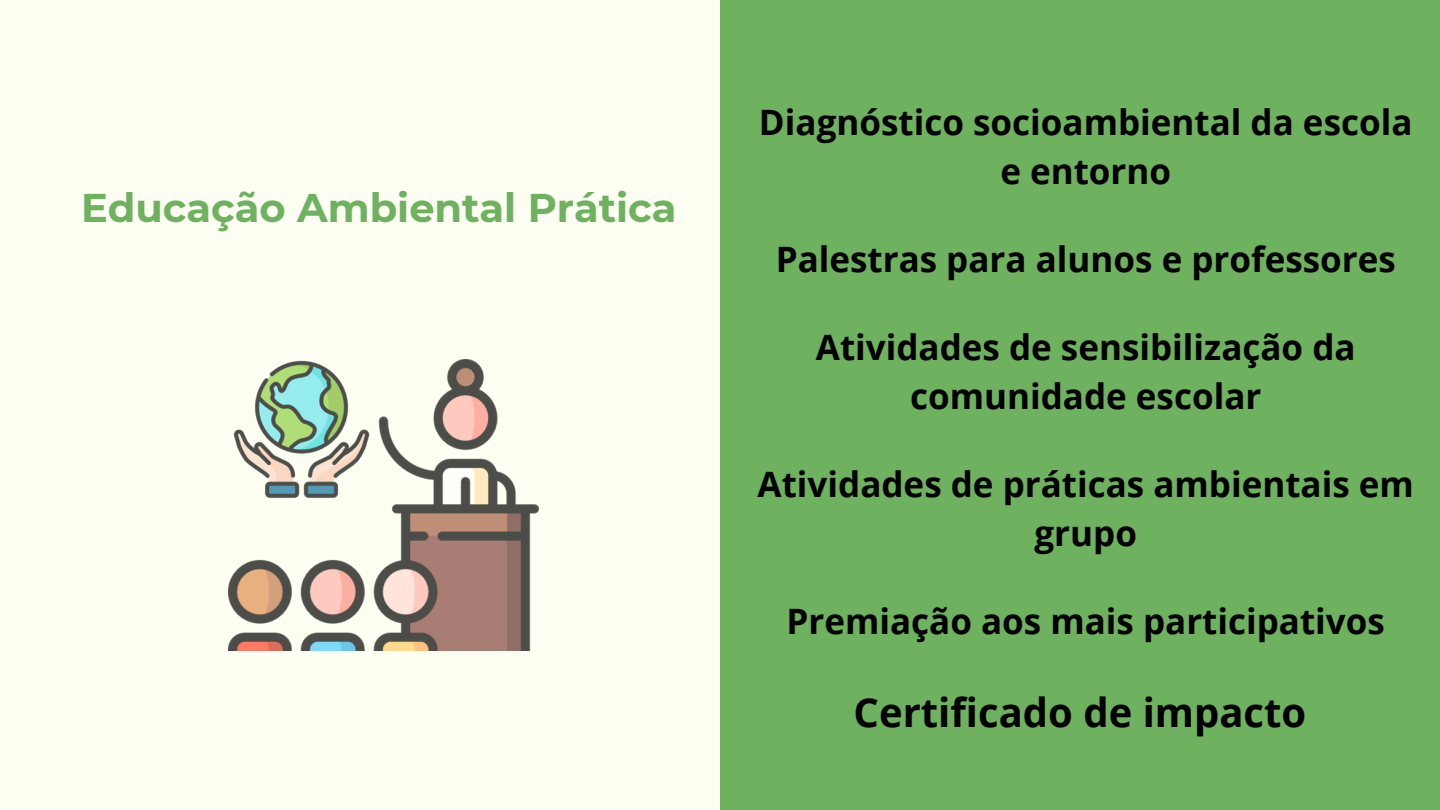
<style>
.page{position:relative;width:1440px;height:810px;background:#fcfff2}
.page>*{position:absolute;margin:0;border:0;box-sizing:border-box;transform-origin:0 0}
.t1{font:700 40px "Montserrat";color:#6eb15f}
.t2{font:700 40px "Open Sans";color:#000}
.t3{font:700 35px/48.8px "Open Sans";color:#000;text-align:center}
</style>
<div class="page">
<div style="left:720px;top:0;width:720px;height:810px;background:#6eb15f"></div>
<img style="left:229px;top:359px;width:310px;height:291px">
<p class="t1" style="left:81px;top:183px;width:597px">Educação Ambiental Prática</p>
<p class="t3" style="left:759px;top:97px;width:655px">Diagnóstico socioambiental da escola e entorno</p>
<p class="t3" style="left:776px;top:234px;width:621px">Palestras para alunos e professores</p>
<p class="t3" style="left:816px;top:322px;width:541px">Atividades de sensibilização da comunidade escolar</p>
<p class="t3" style="left:758px;top:459px;width:658px">Atividades de práticas ambientais em grupo</p>
<p class="t3" style="left:787px;top:596px;width:600px">Premiação aos mais participativos</p>
<p class="t2" style="left:854px;top:685px;width:454px">Certificado de impacto</p>
</div>
